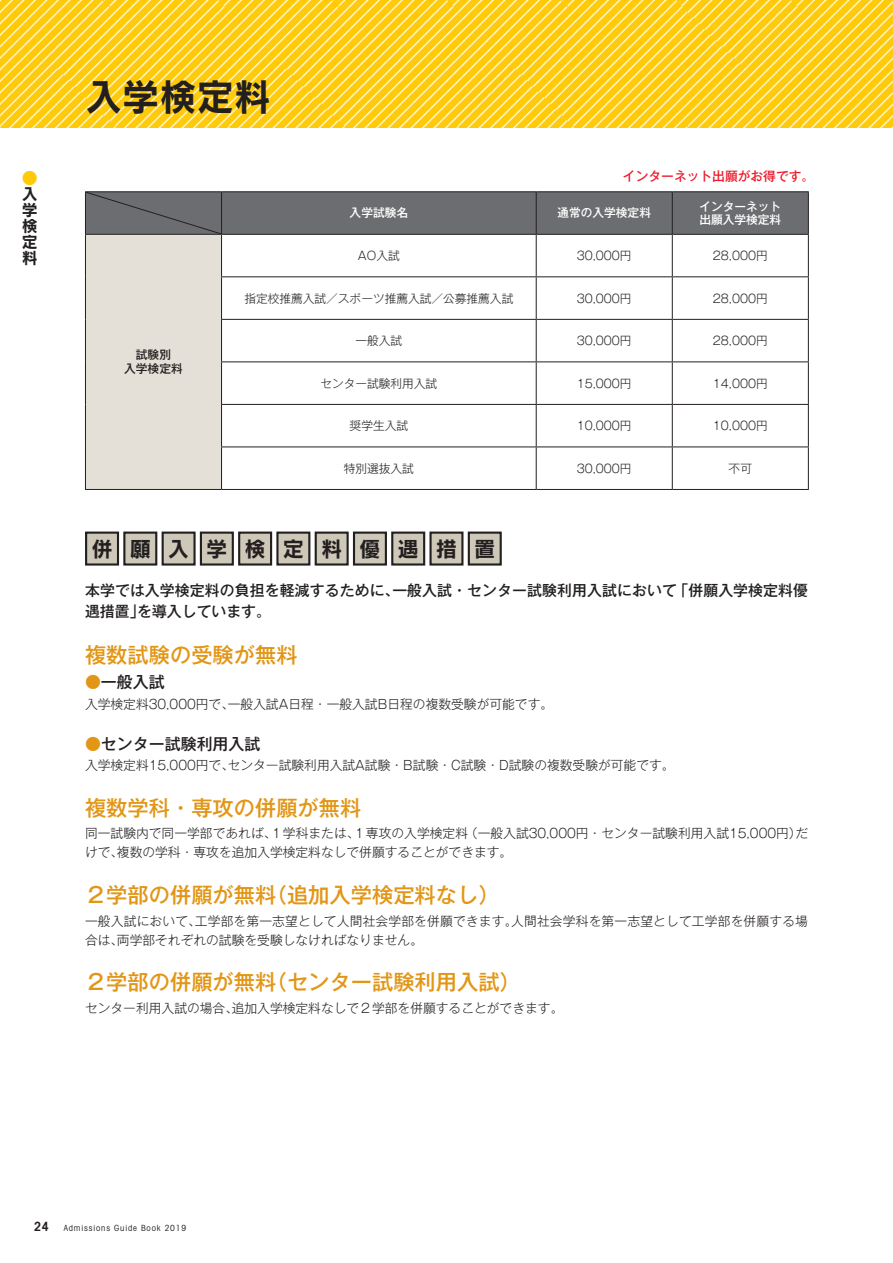
<style>
.page{position:relative;width:893px;height:1263px;background:#fff}
.page>*{position:absolute;margin:0;border:0;box-sizing:border-box;transform-origin:0 0}
.t1{font:37.2px "Rodin Pro N B";color:#231f20}
.t2{font:500 21.3px "Gothic MB101 Pr 6 N";color:#e29616}
.t3{font:21.3px "Rodin Pro N B";letter-spacing:.8em;color:#231f20}
.t4{font:500 15.9px "Gothic MB101 Pr 6 N";color:#231f20}
.t5{font:15.9px/15.9px "Rodin Pro N B";color:#231f20;text-align:justify}
.t6{font:15.9px "Rodin Pro N B";color:#feca0a}
.t7{font:500 14.85px/21.3px "Gothic MB101 Pr 6 N";letter-spacing:.005em;color:#231f20}
.t8{font:300 12.75px/19.2px "Gothic MB101 Pr 6 N";color:#231f20}
.t9{font:500 12.75px "Gothic MB101 Pr 6 N";color:#ee1b2d}
.t10{font:300 11.7px "Gothic MB101 Pr 6 N";color:#231f20}
.t11{font:500 11.7px/13.8px "Gothic MB101 Pr 6 N";color:#fff}
.t12{font:500 11.7px/13.8px "Gothic MB101 Pr 6 N";color:#231f20;text-align:center}
.t13{font:condensed 8.55px "Avant Garde";letter-spacing:.1em;color:#231f20}
.s1{color:#e29616}
.s2{font-weight:600;font-size:12.75px}
</style>
<div class="page">
<svg style="left:0;top:0;width:893px;height:128px;background:#fed12e"></svg>
<div style="left:85px;top:234px;width:137px;height:255px;background:#e5e0d7"></div>
<hr style="left:85px;top:191px;width:137px;height:1px;background:#231f20">
<hr style="left:222px;top:191px;width:314px;height:1px;background:#231f20">
<hr style="left:536px;top:191px;width:136px;height:1px;background:#231f20">
<hr style="left:672px;top:191px;width:137px;height:1px;background:#231f20">
<hr style="left:808px;top:192px;width:1px;height:42px;background:#231f20">
<hr style="left:85px;top:234px;width:137px;height:1px;background:#231f20">
<hr style="left:85px;top:235px;width:1px;height:42px;background:#231f20">
<hr style="left:85px;top:277px;width:1px;height:42px;background:#231f20">
<hr style="left:85px;top:319px;width:1px;height:43px;background:#231f20">
<hr style="left:85px;top:362px;width:1px;height:42px;background:#231f20">
<hr style="left:85px;top:404px;width:1px;height:43px;background:#231f20">
<hr style="left:85px;top:447px;width:1px;height:42px;background:#231f20">
<hr style="left:85px;top:489px;width:137px;height:1px;background:#231f20">
<hr style="left:222px;top:234px;width:314px;height:1px;background:#231f20">
<hr style="left:221px;top:235px;width:1px;height:41px;background:#231f20">
<hr style="left:536px;top:234px;width:136px;height:1px;background:#231f20">
<hr style="left:536px;top:235px;width:1px;height:41px;background:#231f20">
<hr style="left:672px;top:234px;width:137px;height:1px;background:#231f20">
<hr style="left:672px;top:235px;width:1px;height:41px;background:#231f20">
<hr style="left:808px;top:235px;width:1px;height:41px;background:#231f20">
<hr style="left:221px;top:276px;width:315px;height:1px;background:#231f20">
<hr style="left:221px;top:277px;width:1px;height:42px;background:#231f20">
<hr style="left:536px;top:276px;width:136px;height:1px;background:#231f20">
<hr style="left:536px;top:277px;width:1px;height:42px;background:#231f20">
<hr style="left:672px;top:276px;width:137px;height:1px;background:#231f20">
<hr style="left:672px;top:277px;width:1px;height:42px;background:#231f20">
<hr style="left:808px;top:277px;width:1px;height:42px;background:#231f20">
<hr style="left:221px;top:319px;width:315px;height:1px;background:#231f20">
<hr style="left:221px;top:320px;width:1px;height:41px;background:#231f20">
<hr style="left:536px;top:319px;width:136px;height:1px;background:#231f20">
<hr style="left:536px;top:320px;width:1px;height:41px;background:#231f20">
<hr style="left:672px;top:319px;width:137px;height:1px;background:#231f20">
<hr style="left:672px;top:320px;width:1px;height:41px;background:#231f20">
<hr style="left:808px;top:320px;width:1px;height:41px;background:#231f20">
<hr style="left:221px;top:361px;width:315px;height:1px;background:#231f20">
<hr style="left:221px;top:362px;width:1px;height:42px;background:#231f20">
<hr style="left:536px;top:361px;width:136px;height:1px;background:#231f20">
<hr style="left:536px;top:362px;width:1px;height:42px;background:#231f20">
<hr style="left:672px;top:361px;width:137px;height:1px;background:#231f20">
<hr style="left:672px;top:362px;width:1px;height:42px;background:#231f20">
<hr style="left:808px;top:362px;width:1px;height:42px;background:#231f20">
<hr style="left:221px;top:404px;width:315px;height:1px;background:#231f20">
<hr style="left:221px;top:405px;width:1px;height:41px;background:#231f20">
<hr style="left:536px;top:404px;width:136px;height:1px;background:#231f20">
<hr style="left:536px;top:405px;width:1px;height:41px;background:#231f20">
<hr style="left:672px;top:404px;width:137px;height:1px;background:#231f20">
<hr style="left:672px;top:405px;width:1px;height:41px;background:#231f20">
<hr style="left:808px;top:405px;width:1px;height:41px;background:#231f20">
<hr style="left:221px;top:446px;width:315px;height:1px;background:#231f20">
<hr style="left:221px;top:447px;width:1px;height:42px;background:#231f20">
<hr style="left:536px;top:446px;width:136px;height:1px;background:#231f20">
<hr style="left:536px;top:447px;width:1px;height:42px;background:#231f20">
<hr style="left:672px;top:446px;width:137px;height:1px;background:#231f20">
<hr style="left:672px;top:447px;width:1px;height:42px;background:#231f20">
<hr style="left:808px;top:447px;width:1px;height:42px;background:#231f20">
<hr style="left:222px;top:489px;width:314px;height:1px;background:#231f20">
<hr style="left:536px;top:489px;width:136px;height:1px;background:#231f20">
<hr style="left:672px;top:489px;width:137px;height:1px;background:#231f20">
<div style="left:85px;top:192px;width:723px;height:42px;background:#6c6d70"></div>
<div style="left:86px;top:533px;width:32px;height:31px;background:#cec8b8"></div>
<div style="left:85px;top:531px;width:34px;height:35px;border:2px solid #231f20"></div>
<div style="left:354px;top:533px;width:32px;height:31px;background:#cec8b8"></div>
<div style="left:353px;top:531px;width:34px;height:35px;border:2px solid #231f20"></div>
<div style="left:124px;top:533px;width:32px;height:31px;background:#cec8b8"></div>
<div style="left:123px;top:531px;width:34px;height:35px;border:2px solid #231f20"></div>
<div style="left:392px;top:533px;width:32px;height:31px;background:#cec8b8"></div>
<div style="left:391px;top:531px;width:34px;height:35px;border:2px solid #231f20"></div>
<div style="left:163px;top:533px;width:32px;height:31px;background:#cec8b8"></div>
<div style="left:162px;top:531px;width:34px;height:35px;border:2px solid #231f20"></div>
<div style="left:431px;top:533px;width:31px;height:31px;background:#cec8b8"></div>
<div style="left:429px;top:531px;width:34px;height:35px;border:2px solid #231f20"></div>
<div style="left:469px;top:533px;width:32px;height:31px;background:#cec8b8"></div>
<div style="left:468px;top:531px;width:34px;height:35px;border:2px solid #231f20"></div>
<div style="left:201px;top:533px;width:32px;height:31px;background:#cec8b8"></div>
<div style="left:200px;top:531px;width:34px;height:35px;border:2px solid #231f20"></div>
<div style="left:239px;top:533px;width:32px;height:31px;background:#cec8b8"></div>
<div style="left:238px;top:531px;width:34px;height:35px;border:2px solid #231f20"></div>
<div style="left:277px;top:533px;width:32px;height:31px;background:#cec8b8"></div>
<div style="left:276px;top:531px;width:34px;height:35px;border:2px solid #231f20"></div>
<div style="left:316px;top:533px;width:32px;height:31px;background:#cec8b8"></div>
<div style="left:315px;top:531px;width:34px;height:35px;border:2px solid #231f20"></div>
<p class="t6" style="left:22px;top:167px;width:17px">●</p>
<p class="t5" style="left:22px;top:185px;width:17px">入学検定料</p>
<h1 class="t1" style="left:85px;top:72px;width:188px">入学検定料</h1>
<p class="t9" style="left:623px;top:166px;width:193px">インターネット出願がお得です。</p>
<p class="t11" style="left:350px;top:205px;width:60px">入学試験名</p>
<p class="t11" style="left:557px;top:205px;width:95px">通常の入学検定料</p>
<p class="t11" style="left:699px;top:199px;width:83px">インターネット出願入学検定料</p>
<p class="t12" style="left:124px;top:347px;width:60px">試験別<br>入学検定料</p>
<p class="t10" style="left:358px;top:246px;width:43px">AO入試</p>
<p class="t10" style="left:577px;top:246px;width:56px">30,000円</p>
<p class="t10" style="left:713px;top:246px;width:56px">28,000円</p>
<p class="t10" style="left:244px;top:288px;width:270px">指定校推薦入試／スポーツ推薦入試／公募推薦入試</p>
<p class="t10" style="left:577px;top:288px;width:56px">30,000円</p>
<p class="t10" style="left:713px;top:288px;width:56px">28,000円</p>
<p class="t10" style="left:355px;top:331px;width:48px">一般入試</p>
<p class="t10" style="left:577px;top:331px;width:56px">30,000円</p>
<p class="t10" style="left:713px;top:331px;width:56px">28,000円</p>
<p class="t10" style="left:320px;top:373px;width:118px">センター試験利用入試</p>
<p class="t10" style="left:577px;top:373px;width:56px">15,000円</p>
<p class="t10" style="left:713px;top:373px;width:56px">14,000円</p>
<p class="t10" style="left:350px;top:416px;width:60px">奨学生入試</p>
<p class="t10" style="left:577px;top:416px;width:56px">10,000円</p>
<p class="t10" style="left:713px;top:416px;width:56px">10,000円</p>
<p class="t10" style="left:344px;top:458px;width:72px">特別選抜入試</p>
<p class="t10" style="left:577px;top:458px;width:56px">30,000円</p>
<p class="t10" style="left:729px;top:458px;width:25px">不可</p>
<h2 class="t3" style="left:91px;top:534px;width:405px">併願入学検定料優遇措置</h2>
<p class="t7" style="left:85px;top:578px;width:725px">本学では入学検定料の負担を軽減するために、一般入試・センター試験利用入試において「併願入学検定料優遇措置」を導入しています。</p>
<h2 class="t2" style="left:85px;top:637px;width:214px">複数試験の受験が無料</h2>
<p class="t4" style="left:85px;top:669px;width:81px"><span class="s1">●</span>一般入試</p>
<p class="t8" style="left:85px;top:693px;width:470px">入学検定料30,000円で、一般入試A日程・一般入試B日程の複数受験が可能です。</p>
<p class="t4" style="left:85px;top:730px;width:177px"><span class="s1">●</span>センター試験利用入試</p>
<p class="t8" style="left:85px;top:755px;width:591px">入学検定料15,000円で、センター試験利用入試A試験・B試験・C試験・D試験の複数受験が可能です。</p>
<h2 class="t2" style="left:85px;top:790px;width:278px">複数学科・専攻の併願が無料</h2>
<p class="t8" style="left:85px;top:823px;width:724px">同一試験内で同一学部であれば、１学科または、１専攻の入学検定料（一般入試30,000円・センター試験利用入試15,000円）だけで、複数の学科・専攻を追加入学検定料なしで併願することができます。</p>
<h2 class="t2" style="left:85px;top:877px;width:416px">２学部の併願が無料（追加入学検定料なし）</h2>
<p class="t8" style="left:85px;top:910px;width:724px">一般入試において、工学部を第一志望として人間社会学部を併願できます。人間社会学科を第一志望として工学部を併願する場合は、両学部それぞれの試験を受験しなければなりません。</p>
<h2 class="t2" style="left:85px;top:964px;width:437px">２学部の併願が無料（センター試験利用入試）</h2>
<p class="t8" style="left:85px;top:997px;width:480px">センター利用入試の場合、追加入学検定料なしで２学部を併願することができます。</p>
<p class="t13" style="left:34px;top:1222px;width:154px"><span class="s2">24</span> Admissions Guide Book 2019</p>
</div>
